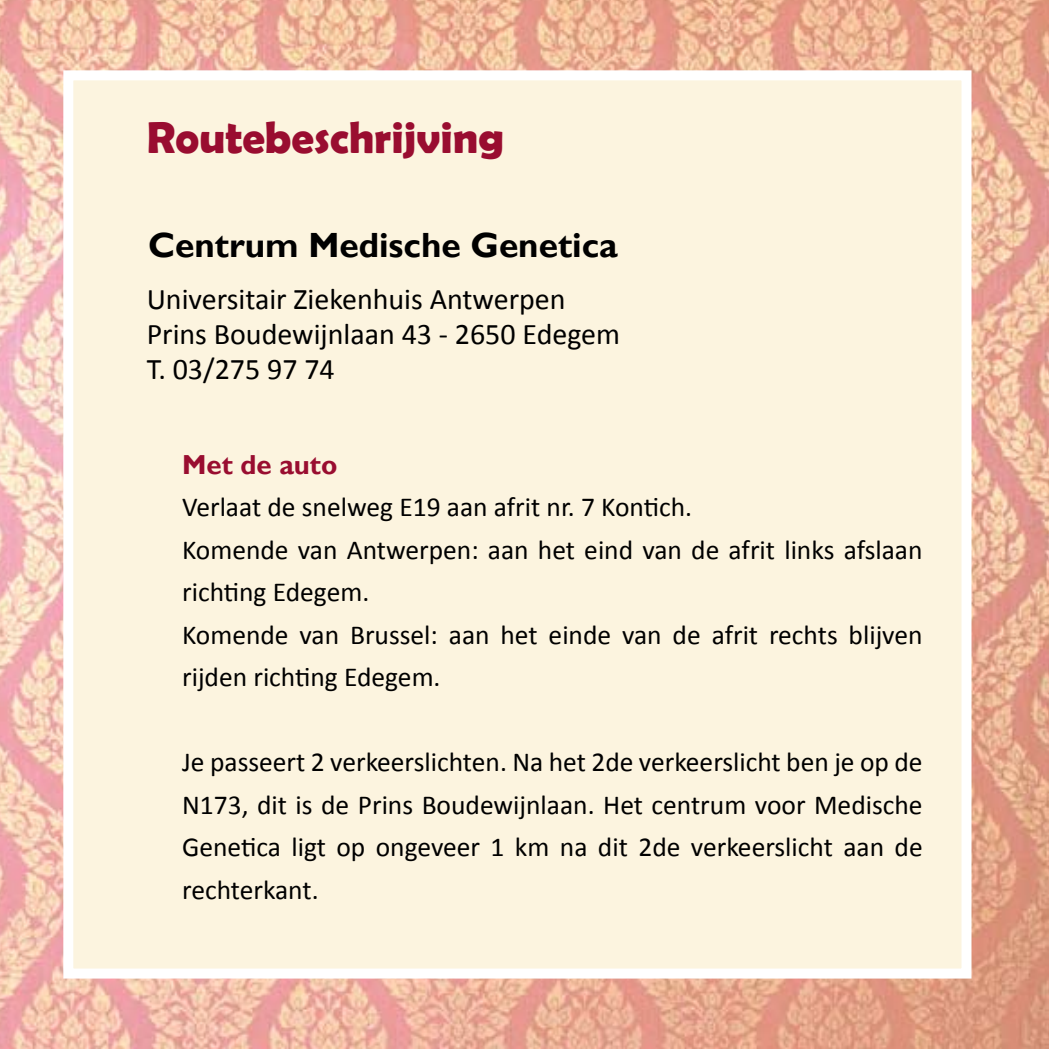
<style>
.page{position:relative;width:1049px;height:1049px;background:#fff}
.page>*{position:absolute;margin:0;border:0;box-sizing:border-box;transform-origin:0 0}
.t1{font:700 45px "Berlin Sans FB Demi";color:#990d30}
.t2{font:700 35px "Gill Sans";color:#000}
.t3{font:30px/35px "Calibri";color:#000}
.t4{font:27.5px/42.5px "Calibri";color:#000}
.t5{font:700 27.5px "Gill Sans";color:#990d30}
</style>
<div class="page">
<img style="left:0;top:0;width:1049px;height:1049px">
<div style="left:68px;top:75px;width:898px;height:898px;background:#fcf4df"></div>
<div style="left:63px;top:70px;width:908px;height:908px;border:10px solid #fff"></div>
<h1 class="t1" style="left:147px;top:112px;width:359px">Routebeschrijving</h1>
<p class="t2" style="left:148px;top:224px;width:471px">Centrum Medische Genetica</p>
<p class="t3" style="left:147px;top:280px;width:475px">Universitair Ziekenhuis Antwerpen<br>Prins Boudewijnlaan 43 - 2650 Edegem<br>T. 03/275 97 74</p>
<p class="t5" style="left:182px;top:448px;width:157px">Met de auto</p>
<p class="t4" style="left:182px;top:484px;width:742px">Verlaat de snelweg E19 aan afrit nr. 7 Kontich.<br>Komende van Antwerpen: aan het eind van de afrit links afslaan richting Edegem.<br>Komende van Brussel: aan het einde van de afrit rechts blijven rijden richting Edegem.</p>
<p class="t4" style="left:182px;top:739px;width:742px;text-align:justify">Je passeert 2 verkeerslichten. Na het 2de verkeerslicht ben je op de N173, dit is de Prins Boudewijnlaan. Het centrum voor Medische Genetica ligt op ongeveer 1 km na dit 2de verkeerslicht aan de rechterkant.</p>
</div>
